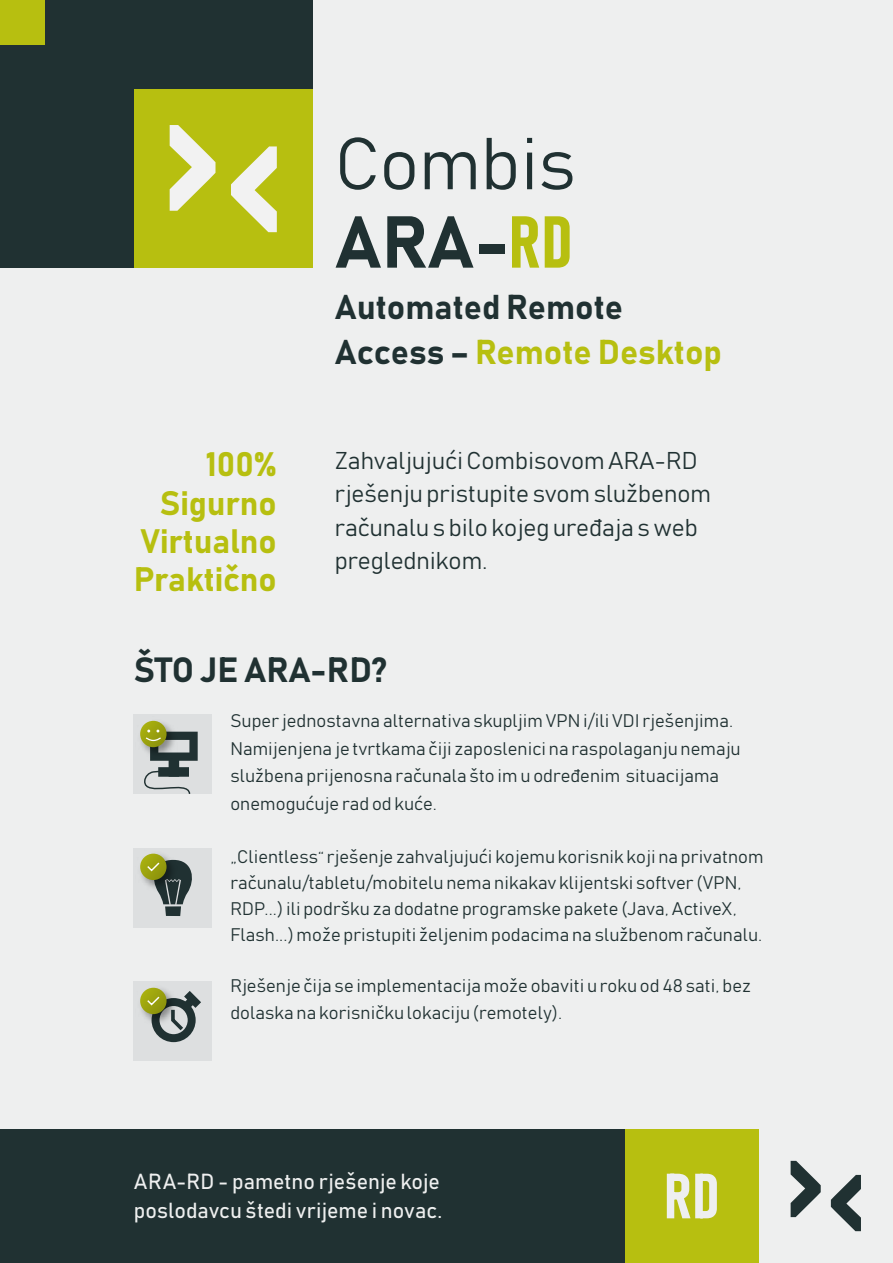
<style>
.page{position:relative;width:893px;height:1263px;background:#eeefef}
.page>*{position:absolute;margin:0;border:0;box-sizing:border-box;transform-origin:0 0}
.t1{font:300 72.3px/78.4px "Bahnschrift";color:#203132}
.t2{font:34.5px "Bahnschrift";color:#203132}
.t3{font:34.05px/45px "Bahnschrift";color:#203132}
.t4{font:33.45px/38.1px "Bahnschrift";color:#b7bf10;text-align:right}
.t5{font:300 24px/33.5px "Bahnschrift";color:#203132}
.t6{font:21.45px/29.4px "Bahnschrift";color:#eeefef}
.t7{font:300 18px/27.5px "Bahnschrift";letter-spacing:.005em;color:#203132}
.s1{font-weight:700}
.s2{font-weight:700;font-stretch:condensed;color:#b7bf10}
.s3{color:#b7bf10}
</style>
<div class="page">
<div style="left:0;top:0;width:313px;height:268px;background:#203132"></div>
<div style="left:0;top:0;width:45px;height:45px;background:#b7bf10"></div>
<div style="left:134px;top:89px;width:179px;height:179px;background:#b7bf10"></div>
<svg style="left:231px;top:146px;width:46px;height:86px"></svg>
<svg style="left:170px;top:125px;width:45px;height:86px"></svg>
<div style="left:625px;top:1129px;width:134px;height:134px;background:#b7bf10"></div>
<div style="left:0;top:1129px;width:625px;height:134px;background:#203132"></div>
<svg style="left:667px;top:1174px;width:50px;height:44px"></svg>
<svg style="left:831px;top:1175px;width:30px;height:56px"></svg>
<svg style="left:791px;top:1161px;width:30px;height:56px"></svg>
<div style="left:134px;top:714px;width:78px;height:80px;background:#dddfe0"></div>
<img style="left:140px;top:720px;width:31px;height:24px">
<svg style="left:140px;top:721px;width:27px;height:26px"></svg>
<div style="left:134px;top:848px;width:78px;height:80px;background:#dddfe0"></div>
<img style="left:140px;top:853px;width:29px;height:30px">
<svg style="left:140px;top:854px;width:27px;height:26px"></svg>
<svg style="left:146px;top:859px;width:46px;height:57px"></svg>
<div style="left:134px;top:981px;width:78px;height:80px;background:#dddfe0"></div>
<img style="left:140px;top:990px;width:6px;height:27px">
<svg style="left:140px;top:988px;width:27px;height:26px"></svg>
<svg style="left:146px;top:987px;width:55px;height:55px"></svg>
<svg style="left:142px;top:729px;width:56px;height:65px"></svg>
<h1 class="t1" style="left:335px;top:123px;width:243px">Combis<br><span class="s1">ARA-</span><span class="s2">RD</span></h1>
<h3 class="t4" style="left:134px;top:445px;width:144px">100%<br>Sigurno<br>Virtualno<br>Praktično</h3>
<h3 class="t3" style="left:335px;top:284px;width:389px">Automated Remote<br>Access – <span class="s3">Remote Desktop</span></h3>
<h3 class="t5" style="left:335px;top:443px;width:378px">Zahvaljujući Combisovom ARA-RD rješenju pristupite svom službenom računalu s bilo kojeg uređaja s web preglednikom.</h3>
<h2 class="t2" style="left:134px;top:648px;width:255px">ŠTO JE ARA-RD?</h2>
<p class="t7" style="left:230px;top:707px;width:512px">Super jednostavna alternativa skupljim VPN i/ili VDI rješenjima.<br>Namijenjena je tvrtkama čiji zaposlenici na raspolaganju nemaju službena prijenosna računala što im u određenim situacijama onemogućuje rad od kuće.</p>
<p class="t7" style="left:230px;top:843px;width:535px;line-height:26px">„Clientless“ rješenje zahvaljujući kojemu korisnik koji na privatnom računalu/tabletu/mobitelu nema nikakav klijentski softver (VPN, RDP...) ili podršku za dodatne programske pakete (Java, ActiveX, Flash...) može pristupiti željenim podacima na službenom računalu.</p>
<p class="t7" style="left:230px;top:971px;width:522px">Rješenje čija se implementacija može obaviti u roku od 48 sati, bez dolaska na korisničku lokaciju (remotely).</p>
<p class="t6" style="left:134px;top:1166px;width:310px">ARA-RD - pametno rješenje koje poslodavcu štedi vrijeme i novac.</p>
</div>
